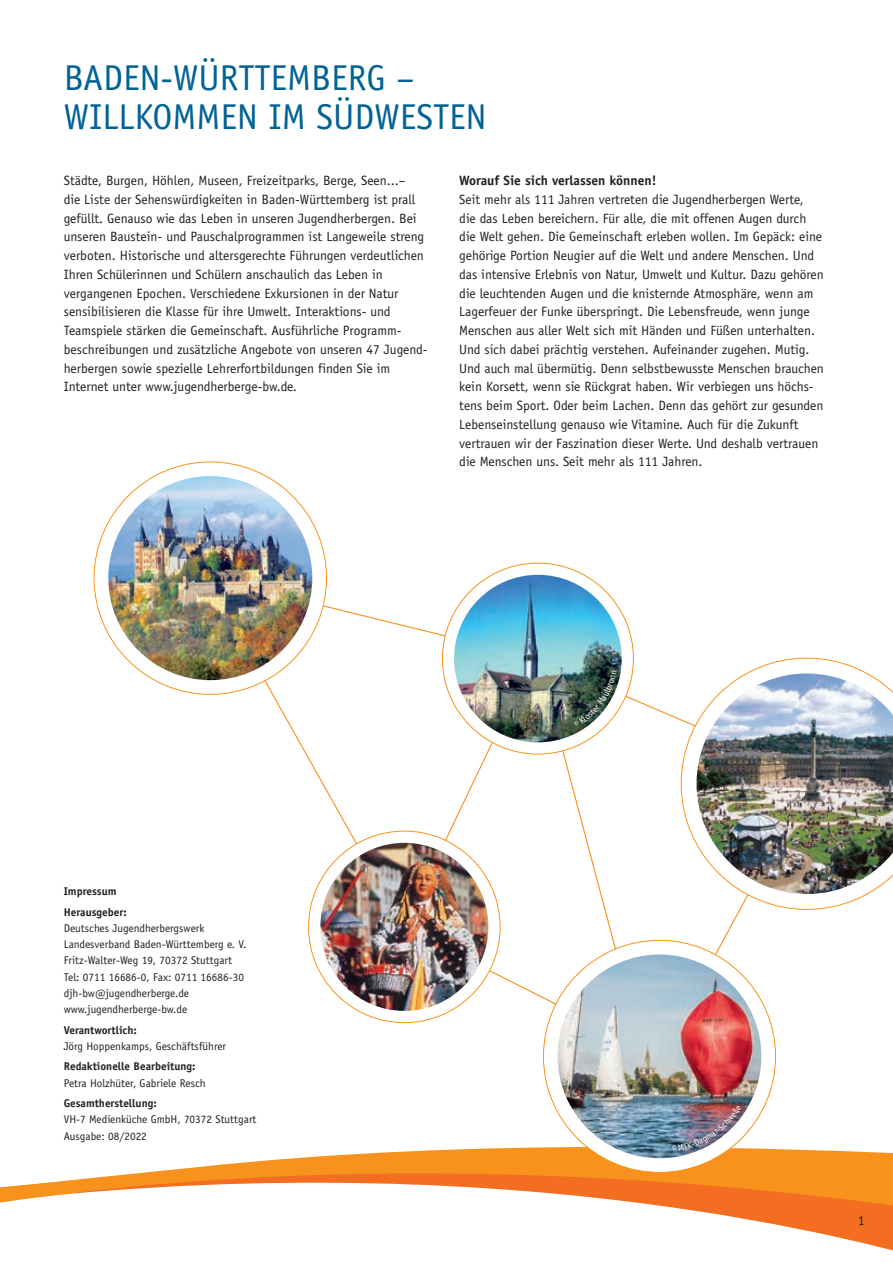
<style>
.page{position:relative;width:893px;height:1263px;background:#fff}
.page>*{position:absolute;margin:0;border:0;box-sizing:border-box;transform-origin:0 0}
.t1{font:36px/39px "Officina Sans Std";color:#006295}
.t2{font:13.5px/18.8px "Officina Sans Std";color:#231f20}
.t3{font:700 13.5px "Officina Sans Std";color:#231f20}
.t4{font:11.25px/16.2px "Officina Sans Std";color:#231f20}
.t5{font:700 11.25px/20.5px "Officina Sans Std";color:#231f20}
</style>
<div class="page">
<svg style="left:0;top:1141px;width:893px;height:110px"></svg>
<svg style="left:221px;top:577px;width:593px;height:469px"></svg>
<div style="left:309px;top:831px;width:191px;height:192px;background:#fff;border-radius:50%"></div>
<img style="left:320px;top:843px;width:168px;height:168px;border-radius:84px">
<svg style="left:681px;top:658px;width:187px;height:252px"></svg>
<img style="left:697px;top:673px;width:196px;height:221px">
<div style="left:543px;top:940px;width:232px;height:232px;background:#fff;border-radius:50%"></div>
<img style="left:558px;top:954px;width:203px;height:204px;border-radius:102px">
<div style="left:94px;top:462px;width:232px;height:232px;background:#fff;border-radius:50%"></div>
<img style="left:108px;top:476px;width:204px;height:204px;border-radius:102px">
<div style="left:442px;top:563px;width:191px;height:191px;background:#fff;border-radius:50%"></div>
<img style="left:454px;top:575px;width:168px;height:167px;border-radius:84px">
<img style="left:402px;top:646px;width:237px;height:389px">
<img style="left:672px;top:1105px;width:70px;height:46px">
<h1 class="t1" style="left:64px;top:58px;width:424px">BADEN-WÜRTTEMBERG –<br>WILLKOMMEN IM SÜDWESTEN</h1>
<p class="t2" style="left:64px;top:171px;width:365px">Städte, Burgen, Höhlen, Museen, Freizeitparks, Berge, Seen...–<br>die Liste der Sehenswürdigkeiten in Baden-Württemberg ist prall gefüllt. Genauso wie das Leben in unseren Jugendherbergen. Bei unseren Baustein- und Pauschalprogrammen ist Langeweile streng verboten. Historische und altersgerechte Führungen verdeutlichen Ihren Schülerinnen und Schülern anschaulich das Leben in vergangenen Epochen. Verschiedene Exkursionen in der Natur sensibilisieren die Klasse für ihre Umwelt. Interaktions- und Teamspiele stärken die Gemeinschaft. Ausführliche Programm&shy;beschreibungen und zusätzliche Angebote von unseren 47 Jugend&shy;herbergen sowie spezielle Lehrerfortbildungen finden Sie im Internet unter www.jugendherberge-bw.de.</p>
<p class="t3" style="left:459px;top:172px;width:199px">Worauf Sie sich verlassen können!</p>
<p class="t2" style="left:459px;top:190px;width:366px">Seit mehr als 111 Jahren vertreten die Jugendherbergen Werte,<br>die das Leben bereichern. Für alle, die mit offenen Augen durch die Welt gehen. Die Gemeinschaft erleben wollen. Im Gepäck: eine gehörige Portion Neugier auf die Welt und andere Menschen. Und das intensive Erlebnis von Natur, Umwelt und Kultur. Dazu gehören die leuchtenden Augen und die knisternde Atmosphäre, wenn am Lagerfeuer der Funke überspringt. Die Lebensfreude, wenn junge Menschen aus aller Welt sich mit Händen und Füßen unterhalten.<br>Und sich dabei prächtig verstehen. Aufeinander zugehen. Mutig.<br>Und auch mal übermütig. Denn selbstbewusste Menschen brauchen kein Korsett, wenn sie Rückgrat haben. Wir verbiegen uns höchs&shy;tens beim Sport. Oder beim Lachen. Denn das gehört zur gesunden Lebenseinstellung genauso wie Vitamine. Auch für die Zukunft vertrauen wir der Faszination dieser Werte. Und deshalb vertrauen die Menschen uns. Seit mehr als 111 Jahren.</p>
<p class="t5" style="left:64px;top:881px;width:64px">Impressum<br>Herausgeber:</p>
<p class="t4" style="left:64px;top:920px;width:184px">Deutsches Jugendherbergswerk Landesverband Baden-Württemberg e. V.<br>Fritz-Walter-Weg 19, 70372 Stuttgart Tel: 0711 16686-0, Fax: 0711 16686-30 djh-bw@jugendherberge.de www.jugendherberge-bw.de</p>
<p class="t5" style="left:64px;top:1019px;width:74px">Verantwortlich:</p>
<p class="t4" style="left:64px;top:1038px;width:164px">Jörg Hoppenkamps, Geschäftsführer</p>
<p class="t5" style="left:64px;top:1056px;width:133px">Redaktionelle Bearbeitung:</p>
<p class="t4" style="left:64px;top:1075px;width:143px">Petra Holzhüter, Gabriele Resch</p>
<p class="t5" style="left:64px;top:1093px;width:94px">Gesamtherstellung:</p>
<p class="t4" style="left:64px;top:1111px;width:194px">VH-7 Medienküche GmbH, 70372 Stuttgart<br>Ausgabe: 08/2022</p>
<p class="t2" style="left:858px;top:1211px;width:8px">1</p>
</div>
